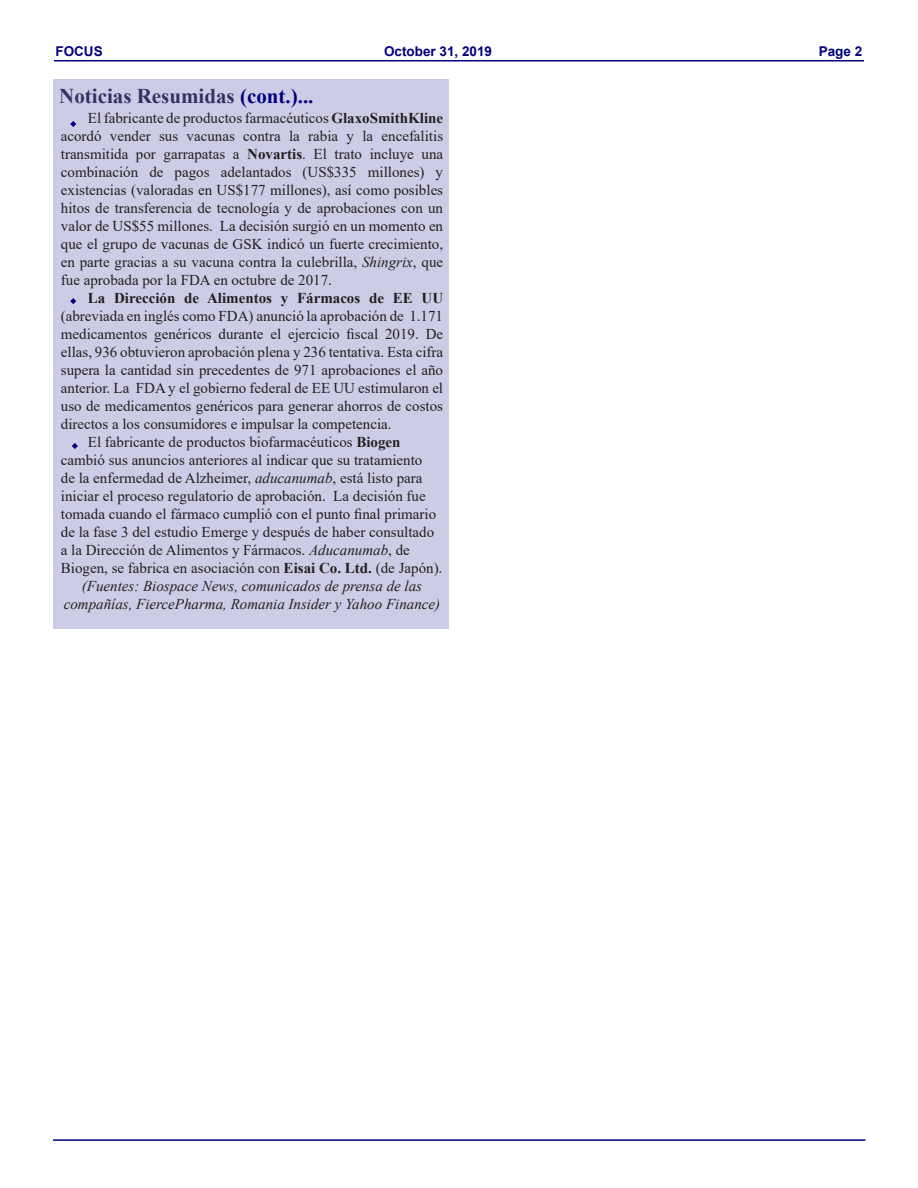
<style>
.page{position:relative;width:918px;height:1188px;background:#fff}
.page>*{position:absolute;margin:0;border:0;box-sizing:border-box;transform-origin:0 0}
.t1{font:700 21px "Times New Roman";color:#313265}
.t2{font:15px/18px "Times New Roman";color:#231f20;text-align:justify}
.t3{font:italic 15px/18px "Times New Roman";color:#231f20;text-align:center}
.t4{font:700 13.5px "Arial";color:#000080}
.s1{color:#000080}
.s2{font-weight:700}
.s3{font-style:italic}
</style>
<div class="page">
<div style="left:53px;top:80px;width:396px;height:549px;background:#cccce6"></div>
<hr style="left:54px;top:60px;width:810px;height:2px;background:#000080">
<hr style="left:53px;top:1139px;width:812px;height:2px;background:#000080">
<hr style="left:54px;top:1187px;width:810px;height:1px;background:#000080">
<svg style="left:72px;top:443px;width:6px;height:6px"></svg>
<svg style="left:70px;top:298px;width:7px;height:6px"></svg>
<svg style="left:70px;top:121px;width:7px;height:6px"></svg>
<p class="t4" style="left:56px;top:41px;width:49px">FOCUS</p>
<p class="t4" style="left:384px;top:41px;width:110px">October 31, 2019</p>
<p class="t4" style="left:819px;top:41px;width:45px">Page 2</p>
<p class="t1" style="left:59px;top:81px;width:256px">Noticias Resumidas <span class="s1">(cont.)...</span></p>
<p class="t2" style="left:61px;top:109px;width:384px;text-indent:27px">El fabricante de productos farmacéuticos <span class="s2">GlaxoSmithKline </span>acordó vender sus vacunas contra la rabia y la encefalitis transmitida por garrapatas a <span class="s2">Novartis</span>. El trato incluye una combinación de pagos adelantados (US$335 millones) y existencias (valoradas en US$177 millones), así como posibles hitos de transferencia de tecnología y de aprobaciones con un valor de US$55 millones. La decisión surgió en un momento en que el grupo de vacunas de GSK indicó un fuerte crecimiento, en parte gracias a su vacuna contra la culebrilla, <span class="s3">Shingrix</span>, que fue aprobada por la FDA en octubre de 2017.</p>
<p class="t2" style="left:61px;top:289px;width:384px;text-indent:27px"><span class="s2">La Dirección de Alimentos y Fármacos de EE UU </span>(abreviada en inglés como FDA) anunció la aprobación de 1.171 medicamentos genéricos durante el ejercicio fiscal 2019. De ellas, 936 obtuvieron aprobación plena y 236 tentativa. Esta cifra supera la cantidad sin precedentes de 971 aprobaciones el año anterior. La FDA y el gobierno federal de EE UU estimularon el uso de medicamentos genéricos para generar ahorros de costos directos a los consumidores e impulsar la competencia.</p>
<p class="t2" style="left:61px;top:433px;width:383px;text-align:left;text-indent:27px">El fabricante de productos biofarmacéuticos <span class="s2">Biogen </span>cambió sus anuncios anteriores al indicar que su tratamiento<br>de la enfermedad de Alzheimer, <span class="s3">aducanumab</span>, está listo para iniciar el proceso regulatorio de aprobación. La decisión fue tomada cuando el fármaco cumplió con el punto final primario de la fase 3 del estudio Emerge y después de haber consultado a la Dirección de Alimentos y Fármacos. <span class="s3">Aducanumab</span>, de Biogen, se fabrica en asociación con <span class="s2">Eisai Co. Ltd.</span> (de Japón).</p>
<p class="t3" style="left:64px;top:577px;width:378px">(Fuentes: Biospace News, comunicados de prensa de las compañías, FiercePharma, Romania Insider y Yahoo Finance)</p>
</div>
